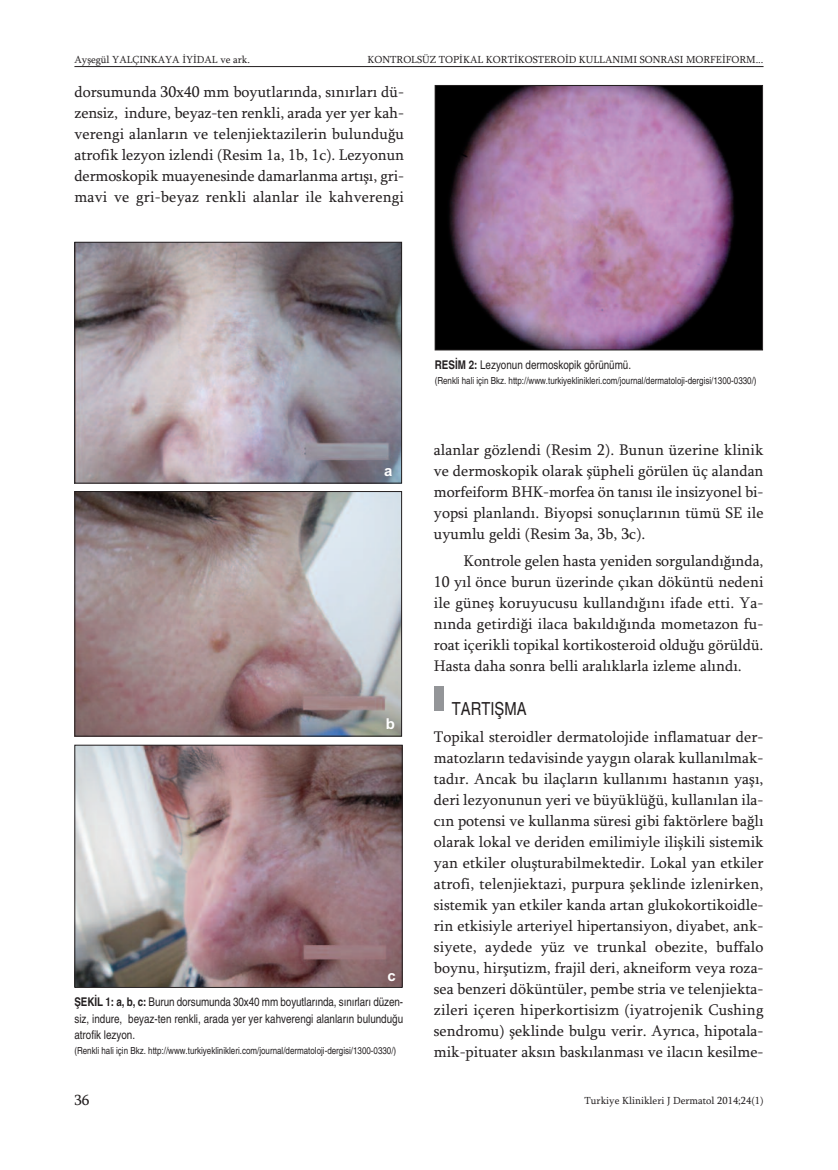
<style>
.page{position:relative;width:838px;height:1170px;background:#fff}
.page>*{position:absolute;margin:0;border:0;box-sizing:border-box;transform-origin:0 0}
.t1{font:condensed 18px "Helvetica";color:#231f20}
.t2{font:15.75px/21px "Sylfaen";color:#231f20;text-align:justify}
.t3{font:700 15px "Arial";color:#fff}
.t4{font:15px "Sylfaen";color:#231f20}
.t5{font:condensed 12px/16.5px "Helvetica";color:#231f20;text-align:justify}
.t6{font:10.5px "Sylfaen";color:#231f20}
.t7{font:condensed 9.75px "Helvetica";color:#231f20}
.s1{font-weight:700}
</style>
<div class="page">
<div style="left:434px;top:686px;width:9px;height:25px;background:#939598"></div>
<hr style="left:74px;top:66px;width:689px;height:1px;background:#231f20">
<img style="left:76px;top:244px;width:324px;height:237px">
<div style="left:74px;top:242px;width:328px;height:241px;border:1px solid #231f20"></div>
<img style="left:76px;top:493px;width:324px;height:241px">
<div style="left:74px;top:491px;width:328px;height:245px;border:1px solid #231f20"></div>
<img style="left:76px;top:746px;width:324px;height:239px">
<div style="left:74px;top:744px;width:328px;height:243px;border:1px solid #231f20"></div>
<img style="left:437px;top:87px;width:324px;height:261px">
<div style="left:435px;top:85px;width:328px;height:265px;border:1px solid #231f20"></div>
<p class="t6" style="left:74px;top:53px;width:177px">Ayşegül YALÇINKAYA İYİDAL ve ark.</p>
<p class="t6" style="left:367px;top:53px;width:397px">KONTROLSÜZ TOPİKAL KORTİKOSTEROİD KULLANIMI SONRASI MORFEİFORM...</p>
<p class="t2" style="left:74px;top:81px;width:331px">dorsumunda 30x40 mm boyutlarında, sınırları dü&shy;zensiz, indure, beyaz-ten renkli, arada yer yer kah&shy;verengi alanların ve telenjiektazilerin bulunduğu atrofik lezyon izlendi (Resim 1a, 1b, 1c). Lezyonun dermoskopik muayenesinde damarlanma artışı, gri&shy;mavi ve gri-beyaz renkli alanlar ile kahverengi</p>
<p class="t3" style="left:384px;top:461px;width:10px">a</p>
<p class="t3" style="left:386px;top:715px;width:11px">b</p>
<p class="t3" style="left:387px;top:967px;width:10px">c</p>
<p class="t5" style="left:74px;top:993px;width:330px"><span class="s1">ŞEKİL 1: a, b, c:</span> Burun dorsumunda 30x40 mm boyutlarında, sınırları düzen&shy;siz, indure, beyaz-ten renkli, arada yer yer kahverengi alanların bulunduğu atrofik lezyon.</p>
<p class="t7" style="left:74px;top:1044px;width:323px">(Renkli hali için Bkz. http://www.turkiyeklinikleri.com/journal/dermatoloji-dergisi/1300-0330/)</p>
<p class="t5" style="left:435px;top:356px;width:198px"><span class="s1">RESİM 2:</span> Lezyonun dermoskopik görünümü.</p>
<p class="t7" style="left:435px;top:374px;width:323px">(Renkli hali için Bkz. http://www.turkiyeklinikleri.com/journal/dermatoloji-dergisi/1300-0330/)</p>
<p class="t2" style="left:434px;top:438px;width:331px">alanlar gözlendi (Resim 2). Bunun üzerine klinik ve dermoskopik olarak şüpheli görülen üç alandan morfeiform BHK-morfea ön tanısı ile insizyonel bi&shy;yopsi planlandı. Biyopsi sonuçlarının tümü SE ile uyumlu geldi (Resim 3a, 3b, 3c).</p>
<p class="t2" style="left:434px;top:550px;width:331px;text-indent:30px">Kontrole gelen hasta yeniden sorgulandığında, 10 yıl önce burun üzerinde çıkan döküntü nedeni ile güneş koruyucusu kullandığını ifade etti. Ya&shy;nında getirdiği ilaca bakıldığında mometazon fu&shy;roat içerikli topikal kortikosteroid olduğu görüldü.<br>Hasta daha sonra belli aralıklarla izleme alındı.</p>
<p class="t1" style="left:452px;top:698px;width:76px">TARTIŞMA</p>
<p class="t2" style="left:434px;top:726px;width:331px">Topikal steroidler dermatolojide inflamatuar der&shy;matozların tedavisinde yaygın olarak kullanılmak&shy;tadır. Ancak bu ilaçların kullanımı hastanın yaşı, deri lezyonunun yeri ve büyüklüğü, kullanılan ila&shy;cın potensi ve kullanma süresi gibi faktörlere bağlı olarak lokal ve deriden emilimiyle ilişkili sistemik yan etkiler oluşturabilmektedir. Lokal yan etkiler atrofi, telenjiektazi, purpura şeklinde izlenirken, sistemik yan etkiler kanda artan glukokortikoidle&shy;rin etkisiyle arteriyel hipertansiyon, diyabet, ank&shy;siyete, aydede yüz ve trunkal obezite, buffalo boynu, hirşutizm, frajil deri, akneiform veya roza&shy;sea benzeri döküntüler, pembe stria ve telenjiekta&shy;zileri içeren hiperkortisizm (iyatrojenik Cushing sendromu) şeklinde bulgu verir. Ayrıca, hipotala&shy;mik-pituater aksın baskılanması ve ilacın kesilme-</p>
<p class="t4" style="left:74px;top:1091px;width:16px">36</p>
<p class="t6" style="left:584px;top:1094px;width:180px">Turkiye Klinikleri J Dermatol 2014;24(1)</p>
</div>
